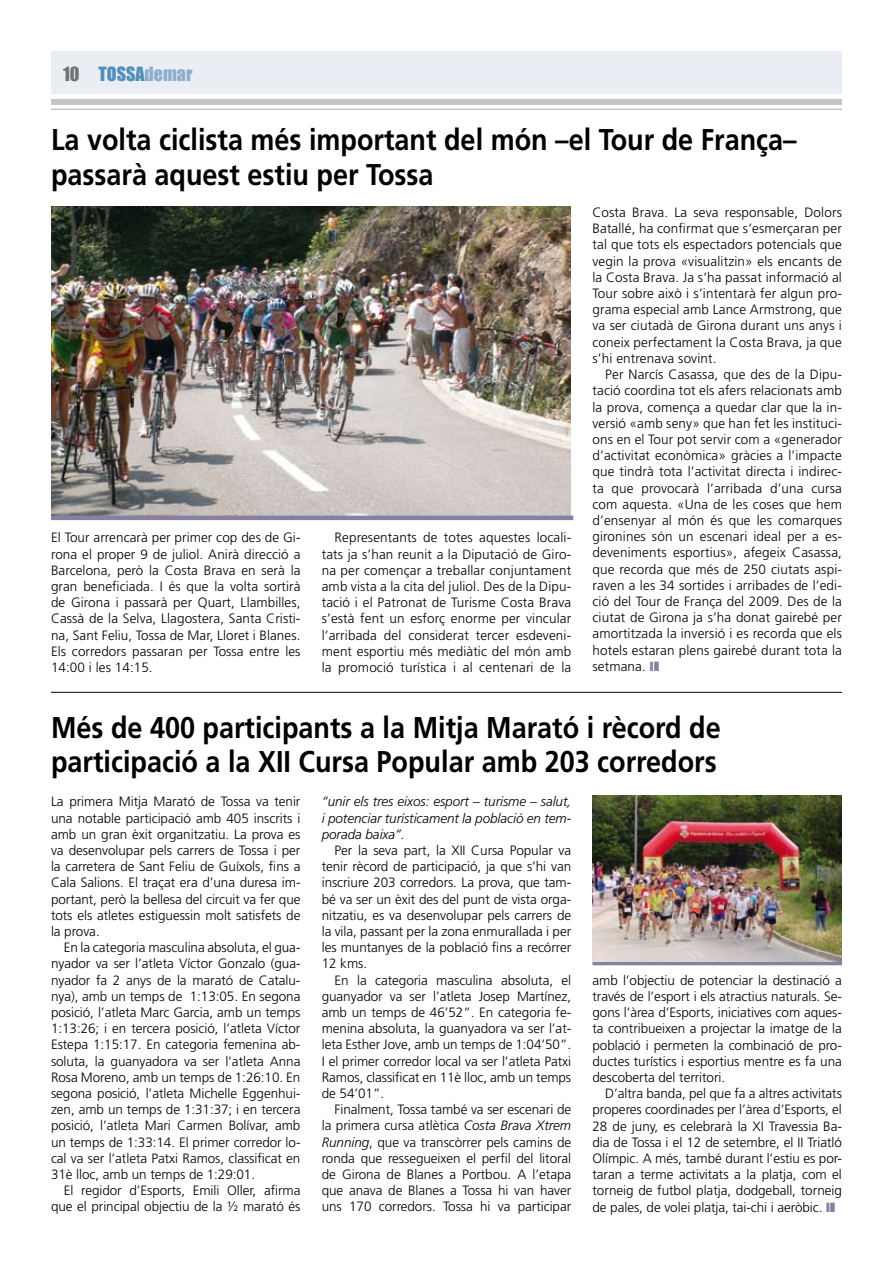
<style>
.page{position:relative;width:893px;height:1263px;background:#fff}
.page>*{position:absolute;margin:0;border:0;box-sizing:border-box;transform-origin:0 0}
.t1{font:700 30px/34.5px "Frutiger LT Std";color:#000;scale:.9 1}
.t2{font:18px "Impact";color:#538fba}
.t3{font:300 13.5px/16.2px "Frutiger LT Std";letter-spacing:-.005em;color:#000;text-align:justify}
.t4{font:italic 300 13.5px/16.2px "Frutiger LT Std";letter-spacing:-.005em;color:#000;text-align:justify}
.s1{color:#707173}
.s2{color:#8cadcd}
.s3{font-style:italic}
</style>
<div class="page">
<div style="left:51px;top:99px;width:791px;height:6px;background:#c5c6c8"></div>
<hr style="left:51px;top:108px;width:791px;height:2px;background:#c5c6c8">
<div style="left:52px;top:51px;width:790px;height:43px;background:#eaeef4"></div>
<img style="left:51px;top:207px;width:520px;height:309px">
<hr style="left:51px;top:516px;width:522px;height:4px;background:#8681a0">
<hr style="left:592px;top:961px;width:250px;height:4px;background:#8681a0">
<img style="left:593px;top:796px;width:249px;height:166px">
<hr style="left:51px;top:692px;width:791px;height:1px;background:#000">
<h2 class="t2" style="left:63px;top:60px;width:131px"><span class="s1">10</span> TOSSA<span class="s2">demar</span></h2>
<h1 class="t1" style="left:51px;top:123px;width:830px">La volta ciclista més important del món –el Tour de França– passarà aquest estiu per Tossa</h1>
<p class="t3" style="left:51px;top:530px;width:251px">El Tour arrencarà per primer cop des de Gi&shy;rona el proper 9 de juliol. Anirà direcció a Barcelona, però la Costa Brava en serà la gran beneficiada. I és que la volta sortirà de Girona i passarà per Quart, Llambilles, Cassà de la Selva, Llagostera, Santa Cristi&shy;na, Sant Feliu, Tossa de Mar, Lloret i Blanes.<br>Els corredors passaran per Tossa entre les 14:00 i les 14:15.</p>
<p class="t3" style="left:322px;top:530px;width:251px;text-indent:13px">Representants de totes aquestes locali&shy;tats ja s’han reunit a la Diputació de Giro&shy;na per començar a treballar conjuntament amb vista a la cita del juliol. Des de la Dipu&shy;tació i el Patronat de Turisme Costa Brava s’està fent un esforç enorme per vincular l’arribada del considerat tercer esdeveni&shy;ment esportiu més mediàtic del món amb la promoció turística i al centenari de la</p>
<p class="t3" style="left:592px;top:204px;width:251px">Costa Brava. La seva responsable, Dolors Batallé, ha confirmat que s’esmerçaran per tal que tots els espectadors potencials que vegin la prova «visualitzin» els encants de la Costa Brava. Ja s’ha passat informació al Tour sobre això i s’intentarà fer algun pro&shy;grama especial amb Lance Armstrong, que va ser ciutadà de Girona durant uns anys i coneix perfectament la Costa Brava, ja que s’hi entrenava sovint.</p>
<p class="t3" style="left:592px;top:366px;width:251px;text-indent:13px">Per Narcís Casassa, que des de la Dipu&shy;tació coordina tot els afers relacionats amb la prova, comença a quedar clar que la in&shy;versió «amb seny» que han fet les instituci&shy;ons en el Tour pot servir com a «generador d’activitat econòmica» gràcies a l’impacte que tindrà tota l’activitat directa i indirec&shy;ta que provocarà l’arribada d’una cursa com aquesta. «Una de les coses que hem d’ensenyar al món és que les comarques gironines són un escenari ideal per a es&shy;deveniments esportius», afegeix Casassa, que recorda que més de 250 ciutats aspi&shy;raven a les 34 sortides i arribades de l’edi&shy;ció del Tour de França del 2009. Des de la ciutat de Girona ja s’ha donat gairebé per amortitzada la inversió i es recorda que els hotels estaran plens gairebé durant tota la setmana.</p>
<h1 class="t1" style="left:51px;top:710px;width:746px">Més de 400 participants a la Mitja Marató i rècord de participació a la XII Cursa Popular amb 203 corredors</h1>
<p class="t3" style="left:51px;top:794px;width:251px">La primera Mitja Marató de Tossa va tenir una notable participació amb 405 inscrits i amb un gran èxit organitzatiu. La prova es va desenvolupar pels carrers de Tossa i per la carretera de Sant Feliu de Guíxols, fins a Cala Salions. El traçat era d’una duresa im&shy;portant, però la bellesa del circuit va fer que tots els atletes estiguessin molt satisfets de la prova.</p>
<p class="t3" style="left:51px;top:940px;width:251px;text-indent:13px">En la categoria masculina absoluta, el gua&shy;nyador va ser l’atleta Víctor Gonzalo (gua&shy;nyador fa 2 anys de la marató de Catalu&shy;nya), amb un temps de 1:13:05. En segona posició, l’atleta Marc Garcia, amb un temps 1:13:26; i en tercera posició, l’atleta Víctor Estepa 1:15:17. En categoria femenina ab&shy;soluta, la guanyadora va ser l’atleta Anna Rosa Moreno, amb un temps de 1:26:10. En segona posició, l’atleta Michelle Eggenhui&shy;zen, amb un temps de 1:31:37; i en tercera posició, l’atleta Mari Carmen Bolívar, amb un temps de 1:33:14. El primer corredor lo&shy;cal va ser l’atleta Patxi Ramos, classificat en 31è lloc, amb un temps de 1:29:01.</p>
<p class="t3" style="left:51px;top:1183px;width:251px;text-align:right">El regidor d’Esports, Emili Oller, afirma que el principal objectiu de la ½ marató és</p>
<p class="t4" style="left:322px;top:794px;width:251px">“unir els tres eixos: esport – turisme – salut, i potenciar turísticament la població en tem&shy;porada baixa”.</p>
<p class="t3" style="left:322px;top:842px;width:251px;text-indent:13px">Per la seva part, la XII Cursa Popular va tenir rècord de participació, ja que s’hi van inscriure 203 corredors. La prova, que tam&shy;bé va ser un èxit des del punt de vista orga&shy;nitzatiu, es va desenvolupar pels carrers de la vila, passant per la zona enmurallada i per les muntanyes de la població fins a recórrer 12 kms.</p>
<p class="t3" style="left:322px;top:972px;width:251px;text-indent:13px">En la categoria masculina absoluta, el guanyador va ser l’atleta Josep Martínez, amb un temps de 46’52”. En categoria fe&shy;menina absoluta, la guanyadora va ser l’at&shy;leta Esther Jove, amb un temps de 1:04’50”.<br>I el primer corredor local va ser l’atleta Patxi Ramos, classificat en 11è lloc, amb un temps de 54’01”.</p>
<p class="t3" style="left:322px;top:1102px;width:251px;text-indent:13px">Finalment, Tossa també va ser escenari de la primera cursa atlètica <span class="s3">Costa Brava Xtrem Running</span>, que va transcòrrer pels camins de ronda que ressegueixen el perfil del litoral de Girona de Blanes a Portbou. A l’etapa que anava de Blanes a Tossa hi van haver uns 170 corredors. Tossa hi va participar</p>
<p class="t3" style="left:592px;top:972px;width:251px">amb l’objectiu de potenciar la destinació a través de l’esport i els atractius naturals. Se&shy;gons l’àrea d’Esports, iniciatives com aques&shy;ta contribueixen a projectar la imatge de la població i permeten la combinació de pro&shy;ductes turístics i esportius mentre es fa una descoberta del territori.</p>
<p class="t3" style="left:592px;top:1086px;width:251px;text-indent:13px">D’altra banda, pel que fa a altres activitats properes coordinades per l’àrea d’Esports, el 28 de juny, es celebrarà la XI Travessia Ba&shy;dia de Tossa i el 12 de setembre, el II Triatló Olímpic. A més, també durant l’estiu es por&shy;taran a terme activitats a la platja, com el torneig de futbol platja, dodgeball, torneig de pales, de volei platja, tai-chi i aeròbic.</p>
</div>
